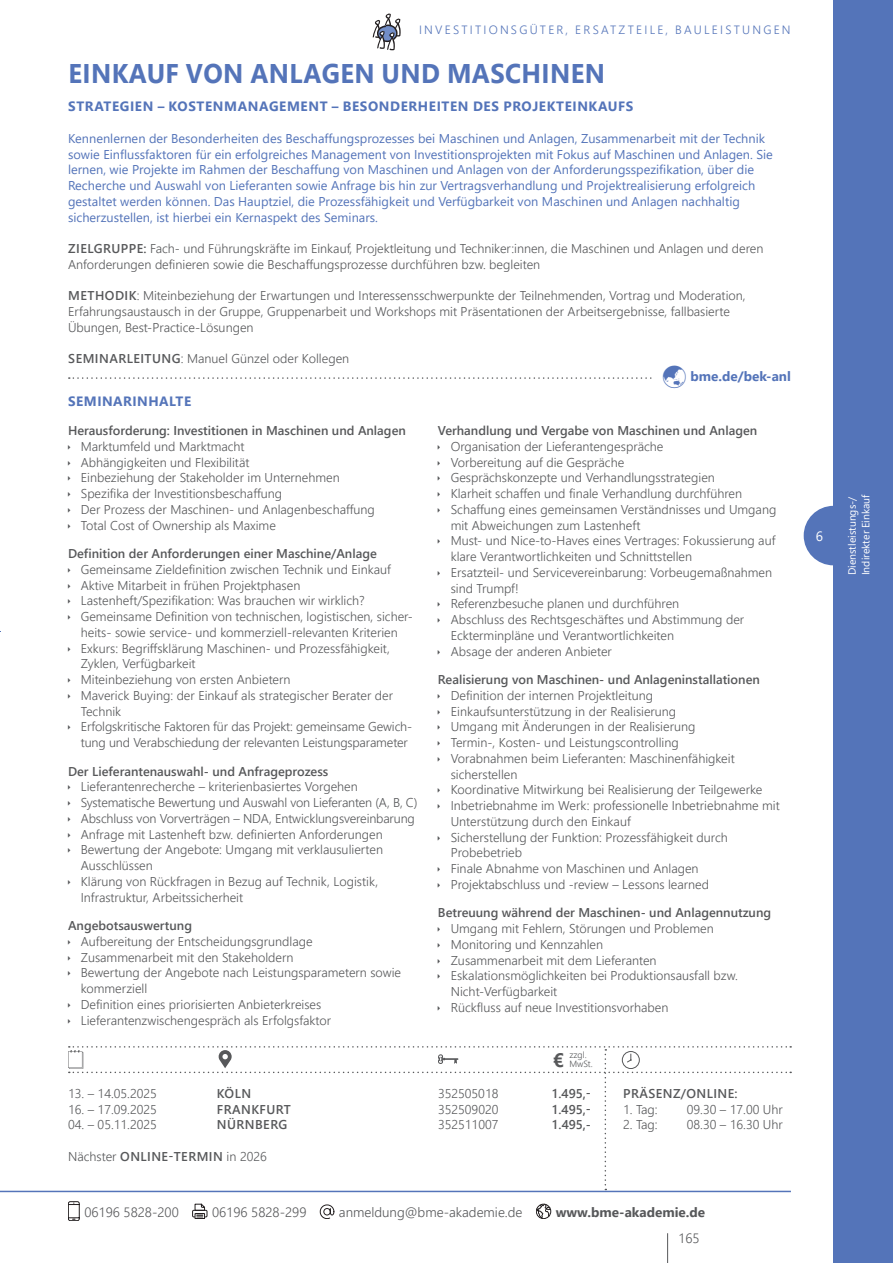
<style>
.page{position:relative;width:893px;height:1263px;background:#fff}
.page>*{position:absolute;margin:0;border:0;box-sizing:border-box;transform-origin:0 0}
.t1{font:700 27px "Segoe UI";letter-spacing:.015em;color:#5474b9;scale:.95 1}
.t2{font:700 19.5px "Segoe UI";color:#57585a}
.t3{font:700 13.5px "Segoe UI";letter-spacing:.045em;color:#5474b9}
.t4{font:300 13.5px "Segoe UI";color:#57585a}
.t5{font:700 13.5px "Segoe UI";color:#57585a}
.t6{font:700 13.5px "Segoe UI";color:#5474b9}
.t7{font:13.5px "Segoe UI";color:#fff}
.t8{font:300 12.75px/15.8px "Segoe UI";color:#57585a}
.t9{font:12.75px/15.8px "Segoe UI";color:#5474b9}
.t10{font:600 12.75px "Segoe UI";color:#57585a}
.t11{font:600 12.75px "Segoe UI";letter-spacing:.035em;color:#57585a}
.t12{font:300 12px "Segoe UI";letter-spacing:.185em;color:#5474b9}
.t13{font:10.5px/13.5px "Segoe UI";color:#fff}
.t14{font:300 9px/9px "Segoe UI";color:#57585a}
.s1{font-weight:600}
</style>
<div class="page">
<div style="left:804px;top:506px;width:59px;height:59px;background:#5474b9;border-radius:50%"></div>
<div style="left:833px;top:0;width:60px;height:1263px;background:#5474b9"></div>
<svg style="left:68px;top:1046px;width:723px;height:144px"></svg>
<hr style="left:667px;top:1233px;width:1px;height:30px;background:#57585a">
<svg style="left:68px;top:1201px;width:12px;height:20px"></svg>
<div style="left:192px;top:1210px;width:15px;height:7px;border:1px solid #231f20"></div>
<svg style="left:195px;top:1204px;width:10px;height:15px"></svg>
<svg style="left:320px;top:1205px;width:14px;height:14px"></svg>
<svg style="left:536px;top:1204px;width:15px;height:15px"></svg>
<div style="left:536px;top:1204px;width:15px;height:15px;border:1px solid #231f20;border-radius:50%"></div>
<hr style="left:0;top:1191px;width:791px;height:1px;background:#5474b9">
<svg style="left:373px;top:13px;width:28px;height:37px"></svg>
<svg style="left:69px;top:377px;width:583px;height:2px"></svg>
<p class="t12" style="left:419px;top:19px;width:373px">INVESTITIONSGÜTER, ERSATZTEILE, BAULEISTUNGEN</p>
<h1 class="t1" style="left:68px;top:48px;width:566px">EINKAUF VON ANLAGEN UND MASCHINEN</h1>
<p class="t3" style="left:68px;top:94px;width:567px">STRATEGIEN – KOSTENMANAGEMENT – BESONDERHEITEN DES PROJEKTEINKAUFS</p>
<p class="t9" style="left:68px;top:129px;width:706px">Kennenlernen der Besonderheiten des Beschaffungsprozesses bei Maschinen und Anlagen, Zusammenarbeit mit der Technik sowie Einflussfaktoren für ein erfolgreiches Management von Investitionsprojekten mit Fokus auf Maschinen und Anlagen. Sie lernen, wie Projekte im Rahmen der Beschaffung von Maschinen und Anlagen von der Anforderungsspezifikation, über die Recherche und Auswahl von Lieferanten sowie Anfrage bis hin zur Vertragsverhandlung und Projektrealisierung erfolgreich gestaltet werden können. Das Hauptziel, die Prozessfähigkeit und Verfügbarkeit von Maschinen und Anlagen nachhaltig sicherzustellen, ist hierbei ein Kernaspekt des Seminars.</p>
<p class="t8" style="left:68px;top:240px;width:697px"><span class="s1">ZIELGRUPPE:</span> Fach- und Führungskräfte im Einkauf, Projektleitung und Techniker:innen, die Maschinen und Anlagen und deren<br>Anforderungen definieren sowie die Beschaffungsprozesse durchführen bzw. begleiten</p>
<p class="t8" style="left:68px;top:287px;width:679px"><span class="s1">METHODIK</span>: Miteinbeziehung der Erwartungen und Interessensschwerpunkte der Teilnehmenden, Vortrag und Moderation,<br>Erfahrungsaustausch in der Gruppe, Gruppenarbeit und Workshops mit Präsentationen der Arbeitsergebnisse, fallbasierte<br>Übungen, Best-Practice-Lösungen</p>
<p class="t8" style="left:68px;top:350px;width:282px"><span class="s1">SEMINARLEITUNG</span>: Manuel Günzel oder Kollegen</p>
<p class="t6" style="left:690px;top:364px;width:102px">bme.de/bek-anl</p>
<p class="t3" style="left:68px;top:388px;width:124px">SEMINARINHALTE</p>
<p class="t10" style="left:68px;top:419px;width:339px">Herausforderung: Investitionen in Maschinen und Anlagen</p>
<p class="t8" style="left:81px;top:437px;width:296px">Marktumfeld und Marktmacht<br>Abhängigkeiten und Flexibilität<br>Einbeziehung der Stakeholder im Unternehmen Spezifika der Investitionsbeschaffung<br>Der Prozess der Maschinen- und Anlagenbeschaffung Total Cost of Ownership als Maxime</p>
<p class="t10" style="left:68px;top:542px;width:310px">Definition der Anforderungen einer Maschine/Anlage</p>
<p class="t8" style="left:81px;top:560px;width:334px">Gemeinsame Zieldefinition zwischen Technik und Einkauf Aktive Mitarbeit in frühen Projektphasen Lastenheft/Spezifikation: Was brauchen wir wirklich?<br>Gemeinsame Definition von technischen, logistischen, sicher&shy;heits- sowie service- und kommerziell-relevanten Kriterien Exkurs: Begriffsklärung Maschinen- und Prozessfähigkeit, Zyklen, Verfügbarkeit<br>Miteinbeziehung von ersten Anbietern<br>Maverick Buying: der Einkauf als strategischer Berater der Technik<br>Erfolgskritische Faktoren für das Projekt: gemeinsame Gewich&shy;tung und Verabschiedung der relevanten Leistungsparameter</p>
<p class="t10" style="left:68px;top:759px;width:262px">Der Lieferantenauswahl- und Anfrageprozess</p>
<p class="t8" style="left:81px;top:778px;width:338px">Lieferantenrecherche – kriterienbasiertes Vorgehen Systematische Bewertung und Auswahl von Lieferanten (A, B, C)<br>Abschluss von Vorverträgen – NDA, Entwicklungsvereinbarung Anfrage mit Lastenheft bzw. definierten Anforderungen Bewertung der Angebote: Umgang mit verklausulierten Ausschlüssen<br>Klärung von Rückfragen in Bezug auf Technik, Logistik, Infrastruktur, Arbeitssicherheit</p>
<p class="t10" style="left:68px;top:913px;width:126px">Angebotsauswertung</p>
<p class="t8" style="left:81px;top:932px;width:322px">Aufbereitung der Entscheidungsgrundlage Zusammenarbeit mit den Stakeholdern<br>Bewertung der Angebote nach Leistungsparametern sowie kommerziell<br>Definition eines priorisierten Anbieterkreises Lieferantenzwischengespräch als Erfolgsfaktor</p>
<p class="t10" style="left:438px;top:418px;width:321px">Verhandlung und Vergabe von Maschinen und Anlagen</p>
<p class="t8" style="left:451px;top:437px;width:327px">Organisation der Lieferantengespräche<br>Vorbereitung auf die Gespräche<br>Gesprächskonzepte und Verhandlungsstrategien<br>Klarheit schaffen und finale Verhandlung durchführen Schaffung eines gemeinsamen Verständnisses und Umgang mit Abweichungen zum Lastenheft<br>Must- und Nice-to-Haves eines Vertrages: Fokussierung auf klare Verantwortlichkeiten und Schnittstellen<br>Ersatzteil- und Servicevereinbarung: Vorbeugemaßnahmen sind Trumpf!<br>Referenzbesuche planen und durchführen<br>Abschluss des Rechtsgeschäftes und Abstimmung der Eckterminpläne und Verantwortlichkeiten<br>Absage der anderen Anbieter</p>
<p class="t10" style="left:438px;top:667px;width:323px">Realisierung von Maschinen- und Anlageninstallationen</p>
<p class="t8" style="left:451px;top:686px;width:331px">Definition der internen Projektleitung<br>Einkaufsunterstützung in der Realisierung<br>Umgang mit Änderungen in der Realisierung<br>Termin-, Kosten- und Leistungscontrolling<br>Vorabnahmen beim Lieferanten: Maschinenfähigkeit sicherstellen<br>Koordinative Mitwirkung bei Realisierung der Teilgewerke Inbetriebnahme im Werk: professionelle Inbetriebnahme mit Unterstützung durch den Einkauf<br>Sicherstellung der Funktion: Prozessfähigkeit durch Probebetrieb<br>Finale Abnahme von Maschinen und Anlagen Projektabschluss und -review – Lessons learned</p>
<p class="t10" style="left:438px;top:901px;width:335px">Betreuung während der Maschinen- und Anlagennutzung</p>
<p class="t8" style="left:451px;top:919px;width:289px">Umgang mit Fehlern, Störungen und Problemen Monitoring und Kennzahlen<br>Zusammenarbeit mit dem Lieferanten Eskalationsmöglichkeiten bei Produktionsausfall bzw.<br>Nicht-Verfügbarkeit<br>Rückfluss auf neue Investitionsvorhaben</p>
<h2 class="t2" style="left:553px;top:1042px;width:13px">€</h2>
<p class="t14" style="left:569px;top:1050px;width:25px">zzgl.<br>MwSt.</p>
<p class="t8" style="left:68px;top:1084px;width:90px">13. – 14.05.2025</p>
<p class="t10" style="left:217px;top:1081px;width:36px">KÖLN</p>
<p class="t8" style="left:438px;top:1084px;width:62px">352505018</p>
<p class="t10" style="left:551px;top:1081px;width:41px">1.495,-</p>
<p class="t8" style="left:68px;top:1100px;width:90px">16. – 17.09.2025</p>
<p class="t11" style="left:217px;top:1097px;width:76px">FRANKFURT</p>
<p class="t8" style="left:438px;top:1100px;width:62px">352509020</p>
<p class="t10" style="left:551px;top:1097px;width:41px">1.495,-</p>
<p class="t8" style="left:68px;top:1116px;width:90px">04. – 05.11.2025</p>
<p class="t11" style="left:217px;top:1113px;width:72px">NÜRNBERG</p>
<p class="t8" style="left:438px;top:1116px;width:62px">352511007</p>
<p class="t10" style="left:551px;top:1113px;width:41px">1.495,-</p>
<p class="t8" style="left:68px;top:1147px;width:200px">Nächster <span class="s1">ONLINE-TERMIN</span> in 2026</p>
<p class="t11" style="left:623px;top:1081px;width:116px">PRÄSENZ/ONLINE:</p>
<p class="t8" style="left:623px;top:1100px;width:36px">1. Tag:</p>
<p class="t8" style="left:687px;top:1100px;width:98px">09.30 – 17.00 Uhr</p>
<p class="t8" style="left:623px;top:1116px;width:36px">2. Tag:</p>
<p class="t8" style="left:687px;top:1116px;width:98px">08.30 – 16.30 Uhr</p>
<p class="t4" style="left:84px;top:1199px;width:96px">06196 5828-200</p>
<p class="t4" style="left:212px;top:1199px;width:96px">06196 5828-299</p>
<p class="t4" style="left:339px;top:1199px;width:185px">anmeldung@bme-akademie.de</p>
<p class="t5" style="left:556px;top:1199px;width:151px">www.bme-akademie.de</p>
<p class="t4" style="left:678px;top:1226px;width:23px">165</p>
<p class="t7" style="left:816px;top:523px;width:9px">6</p>
<p class="t13" style="left:845px;top:575px;width:83px;rotate:-90deg">Dienstleistungs-/<br>Indirekter Einkauf</p>
</div>
